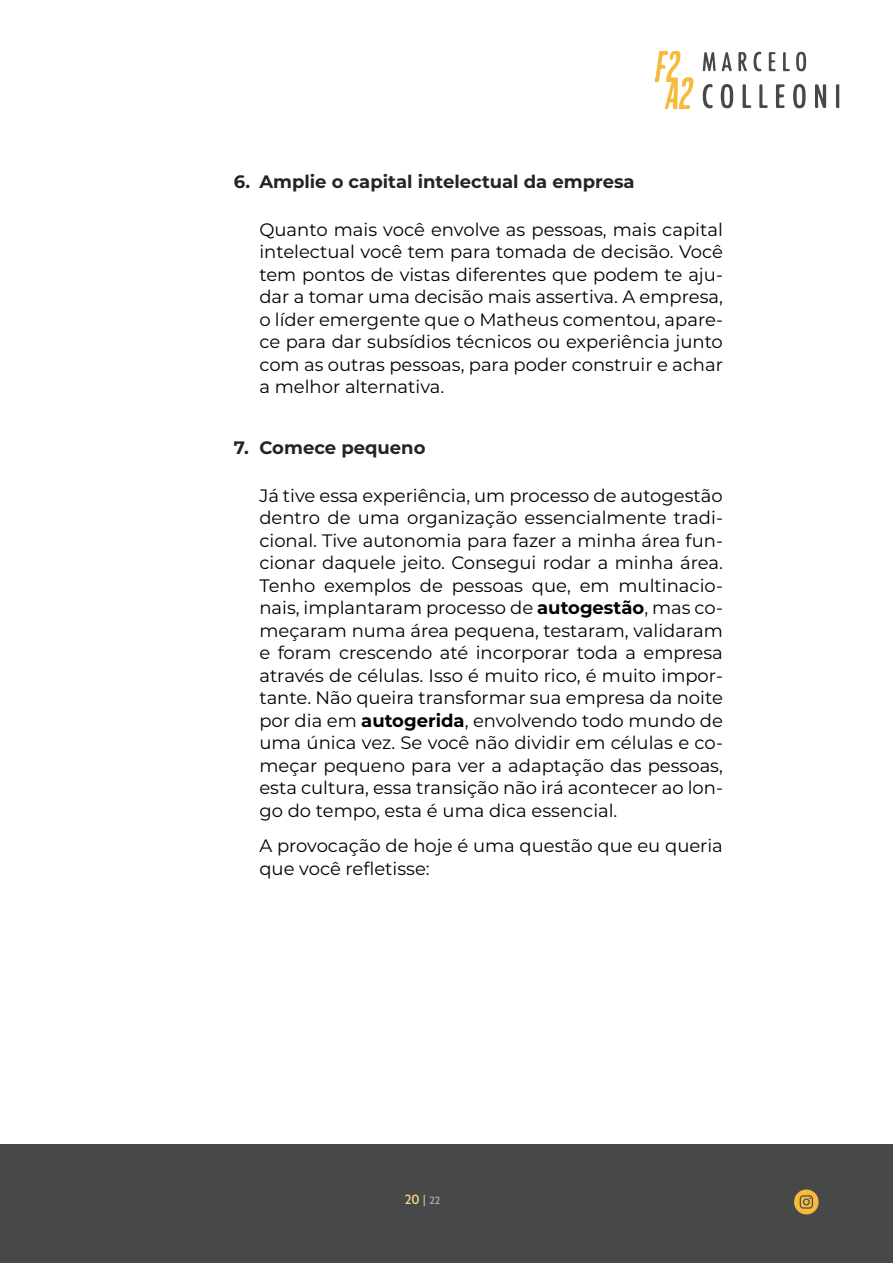
<style>
.page{position:relative;width:893px;height:1263px;background:#fff}
.page>*{position:absolute;margin:0;border:0;box-sizing:border-box;transform-origin:0 0}
.Lista_Sub{font:18px/22.5px "Montserrat";color:#000;text-align:justify}
.t1{font:700 18px "Montserrat";color:#252328}
.t2{font:500 15px "Serenity";color:#fad388}
.s1{font-weight:700}
.s2{color:#b3b0b1}
.s3{font-size:12px;color:#b3b0b1}
</style>
<div class="page">
<div style="left:0;top:1144px;width:893px;height:119px;background:#474949"></div>
<svg style="left:836px;top:84px;width:3px;height:24px"></svg>
<svg style="left:655px;top:51px;width:38px;height:58px"></svg>
<svg style="left:815px;top:84px;width:11px;height:24px"></svg>
<svg style="left:720px;top:84px;width:13px;height:24px"></svg>
<svg style="left:793px;top:84px;width:13px;height:24px"></svg>
<svg style="left:776px;top:84px;width:9px;height:24px"></svg>
<svg style="left:796px;top:52px;width:10px;height:19px"></svg>
<svg style="left:703px;top:84px;width:10px;height:25px"></svg>
<svg style="left:738px;top:52px;width:9px;height:19px"></svg>
<svg style="left:743px;top:84px;width:8px;height:24px"></svg>
<svg style="left:703px;top:52px;width:29px;height:19px"></svg>
<svg style="left:759px;top:84px;width:9px;height:24px"></svg>
<svg style="left:769px;top:52px;width:7px;height:19px"></svg>
<svg style="left:753px;top:51px;width:8px;height:21px"></svg>
<svg style="left:783px;top:52px;width:7px;height:19px"></svg>
<svg style="left:794px;top:1189px;width:25px;height:25px"></svg>
<p class="t1" style="left:234px;top:168px;width:402px">6. Amplie o capital intelectual da empresa</p>
<p class="Lista_Sub" style="left:259px;top:217px;width:465px">Quanto mais você envolve as pessoas, mais capital intelectual você tem para tomada de decisão. Você tem pontos de vistas diferentes que podem te aju&shy;dar a tomar uma decisão mais assertiva. A empresa, o líder emergente que o Matheus comentou, apare&shy;ce para dar subsídios técnicos ou experiência junto com as outras pessoas, para poder construir e achar a melhor alternativa.</p>
<p class="t1" style="left:234px;top:434px;width:193px">7. Comece pequeno</p>
<p class="Lista_Sub" style="left:259px;top:484px;width:465px">Já tive essa experiência, um processo de autogestão dentro de uma organização essencialmente tradi&shy;cional. Tive autonomia para fazer a minha área fun&shy;cionar daquele jeito. Consegui rodar a minha área.<br>Tenho exemplos de pessoas que, em multinacio&shy;nais, implantaram processo de <span class="s1">autogestão</span>, mas co&shy;meçaram numa área pequena, testaram, validaram e foram crescendo até incorporar toda a empresa através de células. Isso é muito rico, é muito impor&shy;tante. Não queira transformar sua empresa da noite por dia em <span class="s1">autogerida</span>, envolvendo todo mundo de uma única vez. Se você não dividir em células e co&shy;meçar pequeno para ver a adaptação das pessoas, esta cultura, essa transição não irá acontecer ao lon&shy;go do tempo, esta é uma dica essencial.</p>
<p class="Lista_Sub" style="left:259px;top:834px;width:465px">A provocação de hoje é uma questão que eu queria que você refletisse:</p>
<p class="t2" style="left:405px;top:1191px;width:37px">20 <span class="s2">|</span> <span class="s3">22</span></p>
</div>
